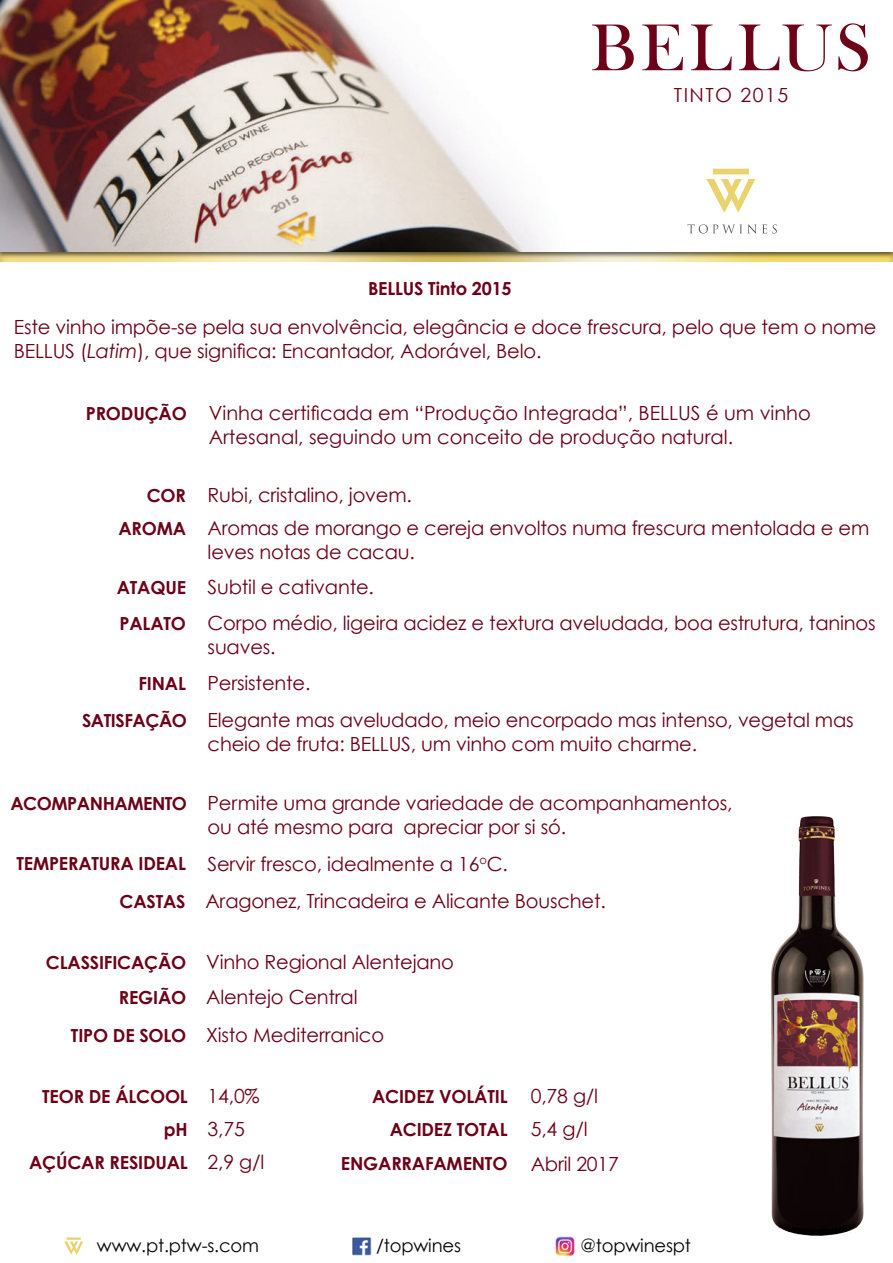
<style>
.page{position:relative;width:893px;height:1263px;background:#fff}
.page>*{position:absolute;margin:0;border:0;box-sizing:border-box;transform-origin:0 0}
.t1{font:19.5px/24px "Century Gothic";letter-spacing:-.01em;color:#6c0117}
.t2{font:19.5px "Century Gothic";letter-spacing:.075em;color:#6c0117}
.t3{font:700 18px "Century Gothic";letter-spacing:-.01em;color:#6c0117}
.t4{font:18px "Century Gothic";letter-spacing:-.01em;color:#040503}
.s1{font-style:italic}
</style>
<div class="page">
<img style="left:0;top:0;width:857px;height:252px">
<svg style="left:706px;top:169px;width:49px;height:43px"></svg>
<svg style="left:687px;top:224px;width:90px;height:10px"></svg>
<img style="left:0;top:252px;width:893px;height:10px">
<img style="left:771px;top:816px;width:93px;height:420px">
<svg style="left:592px;top:25px;width:42px;height:45px"></svg>
<svg style="left:642px;top:25px;width:41px;height:45px"></svg>
<svg style="left:691px;top:25px;width:41px;height:45px"></svg>
<svg style="left:739px;top:25px;width:93px;height:46px"></svg>
<svg style="left:838px;top:23px;width:30px;height:48px"></svg>
<img style="left:352px;top:1237px;width:20px;height:19px">
<img style="left:553px;top:1236px;width:22px;height:21px">
<svg style="left:64px;top:1237px;width:19px;height:17px"></svg>
<p class="t3" style="left:368px;top:277px;width:145px">BELLUS Tinto 2015</p>
<p class="t2" style="left:674px;top:83px;width:116px">TINTO 2015</p>
<p class="t1" style="left:14px;top:315px;width:864px">Este vinho impõe-se pela sua envolvência, elegância e doce frescura, pelo que tem o nome<br>BELLUS (<span class="s1">Latim</span>), que significa: Encantador, Adorável, Belo.</p>
<p class="t3" style="left:86px;top:402px;width:102px">PRODUÇÃO</p>
<p class="t1" style="left:209px;top:401px;width:604px">Vinha certificada em “Produção Integrada”, BELLUS é um vinho</p>
<p class="t1" style="left:209px;top:425px;width:526px">Artesanal, seguindo um conceito de produção natural.</p>
<p class="t3" style="left:147px;top:484px;width:41px">COR</p>
<p class="t3" style="left:118px;top:517px;width:69px">AROMA</p>
<p class="t1" style="left:208px;top:483px;width:206px">Rubi, cristalino, jovem.</p>
<p class="t1" style="left:208px;top:516px;width:663px">Aromas de morango e cereja envoltos numa frescura mentolada e em leves notas de cacau.</p>
<p class="t3" style="left:117px;top:576px;width:71px">ATAQUE</p>
<p class="t3" style="left:120px;top:612px;width:68px">PALATO</p>
<p class="t3" style="left:139px;top:672px;width:49px">FINAL</p>
<p class="t1" style="left:208px;top:575px;width:168px">Subtil e cativante.</p>
<p class="t1" style="left:208px;top:610px;width:670px">Corpo médio, ligeira acidez e textura aveludada, boa estrutura, taninos suaves.</p>
<p class="t1" style="left:208px;top:671px;width:104px">Persistente.</p>
<p class="t3" style="left:82px;top:709px;width:107px">SATISFAÇÃO</p>
<p class="t1" style="left:208px;top:707px;width:648px">Elegante mas aveludado, meio encorpado mas intenso, vegetal mas cheio de fruta: BELLUS, um vinho com muito charme.</p>
<p class="t3" style="left:10px;top:792px;width:178px">ACOMPANHAMENTO</p>
<p class="t1" style="left:208px;top:791px;width:526px">Permite uma grande variedade de acompanhamentos,</p>
<p class="t1" style="left:208px;top:815px;width:360px">ou até mesmo para apreciar por si só.</p>
<p class="t3" style="left:16px;top:853px;width:171px">TEMPERATURA IDEAL</p>
<p class="t1" style="left:208px;top:851px;width:302px">Servir fresco, idealmente a 16<sup>o</sup>C.</p>
<p class="t3" style="left:120px;top:890px;width:68px">CASTAS</p>
<p class="t1" style="left:205px;top:888px;width:402px">Aragonez, Trincadeira e Alicante Bouschet.</p>
<p class="t3" style="left:46px;top:951px;width:142px">CLASSIFICAÇÃO</p>
<p class="t3" style="left:119px;top:986px;width:69px">REGIÃO</p>
<p class="t3" style="left:71px;top:1024px;width:117px">TIPO DE SOLO</p>
<p class="t1" style="left:206px;top:949px;width:249px">Vinho Regional Alentejano</p>
<p class="t1" style="left:206px;top:985px;width:153px">Alentejo Central</p>
<p class="t1" style="left:206px;top:1023px;width:179px">Xisto Mediterranico</p>
<p class="t3" style="left:42px;top:1085px;width:147px">TEOR DE ÁLCOOL</p>
<p class="t3" style="left:372px;top:1085px;width:137px">ACIDEZ VOLÁTIL</p>
<p class="t3" style="left:164px;top:1118px;width:25px">pH</p>
<p class="t3" style="left:390px;top:1118px;width:119px">ACIDEZ TOTAL</p>
<p class="t3" style="left:29px;top:1151px;width:160px">AÇÚCAR RESIDUAL</p>
<p class="t3" style="left:341px;top:1152px;width:168px">ENGARRAFAMENTO</p>
<p class="t1" style="left:208px;top:1083px;width:54px">14,0%</p>
<p class="t1" style="left:531px;top:1083px;width:69px">0,78 g/l</p>
<p class="t1" style="left:208px;top:1116px;width:39px">3,75</p>
<p class="t1" style="left:531px;top:1116px;width:58px">5,4 g/l</p>
<p class="t1" style="left:208px;top:1150px;width:58px">2,9 g/l</p>
<p class="t1" style="left:531px;top:1151px;width:90px">Abril 2017</p>
<p class="t4" style="left:97px;top:1235px;width:164px">www.pt.ptw-s.com</p>
<p class="t4" style="left:376px;top:1235px;width:86px">/topwines</p>
<p class="t4" style="left:580px;top:1235px;width:112px">@topwinespt</p>
</div>
